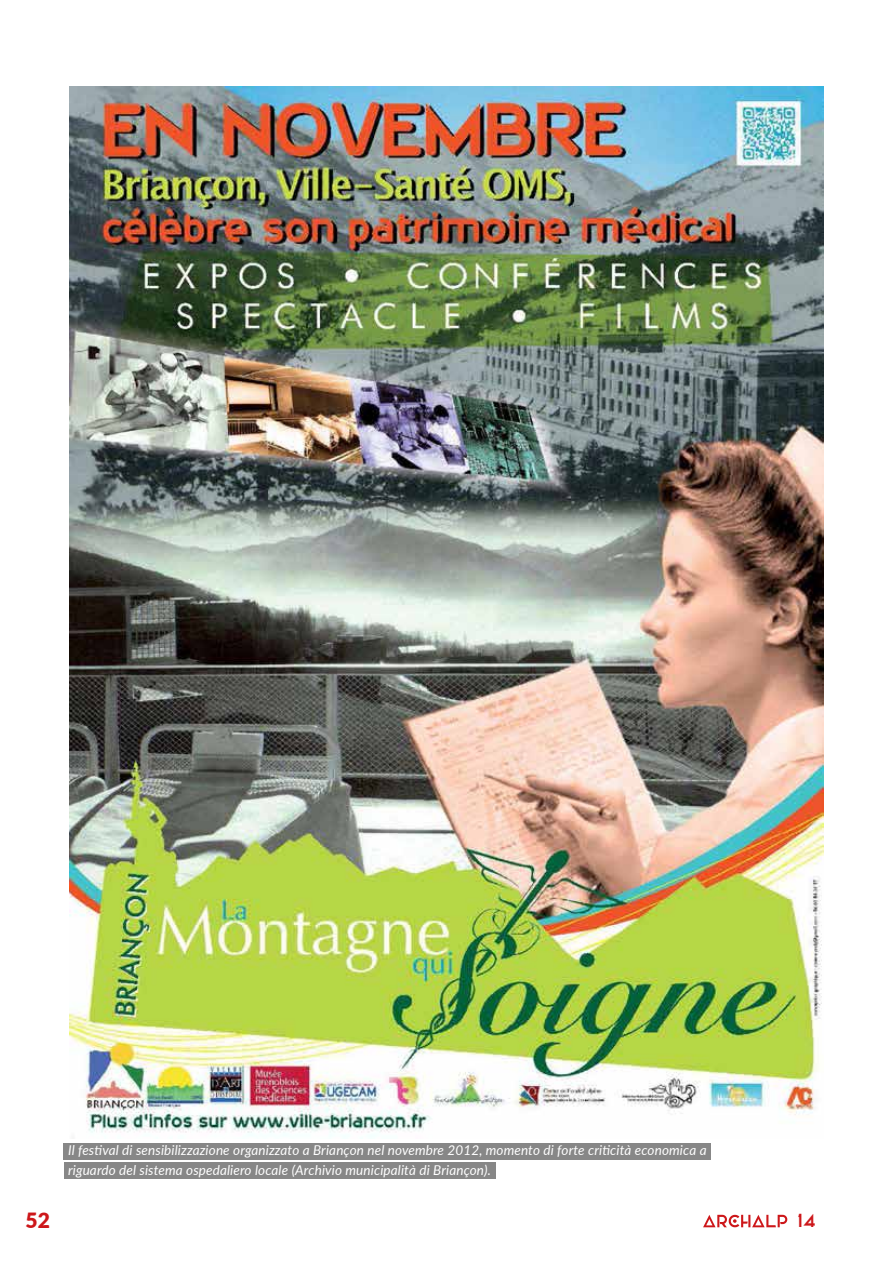
<style>
.page{position:relative;width:893px;height:1263px;background:#fff}
.page>*{position:absolute;margin:0;border:0;box-sizing:border-box;transform-origin:0 0}
.t1{font:900 21px "Lato";color:#cd171a}
.t2{font:18px "Elianto";color:#cd171a}
.t3{font:italic 13.5px/19.5px "Lato";letter-spacing:.01em;color:#fff}
</style>
<div class="page">
<svg style="left:703px;top:1215px;width:84px;height:12px"></svg>
<img style="left:70px;top:87px;width:753px;height:1051px">
<div style="left:64px;top:1143px;width:647px;height:16px;background:#878787"></div>
<div style="left:64px;top:1162px;width:431px;height:16px;background:#878787"></div>
<p class="t3" style="left:68px;top:1140px;width:640px">Il festival di sensibilizzazione organizzato a Briançon nel novembre 2012, momento di forte criticità economica a riguardo del sistema ospedaliero locale (Archivio municipalità di Briançon).</p>
<h1 class="t1" style="left:26px;top:1204px;width:26px">52</h1>
<h2 class="t2" style="left:798px;top:1210px;width:20px">14</h2>
</div>
